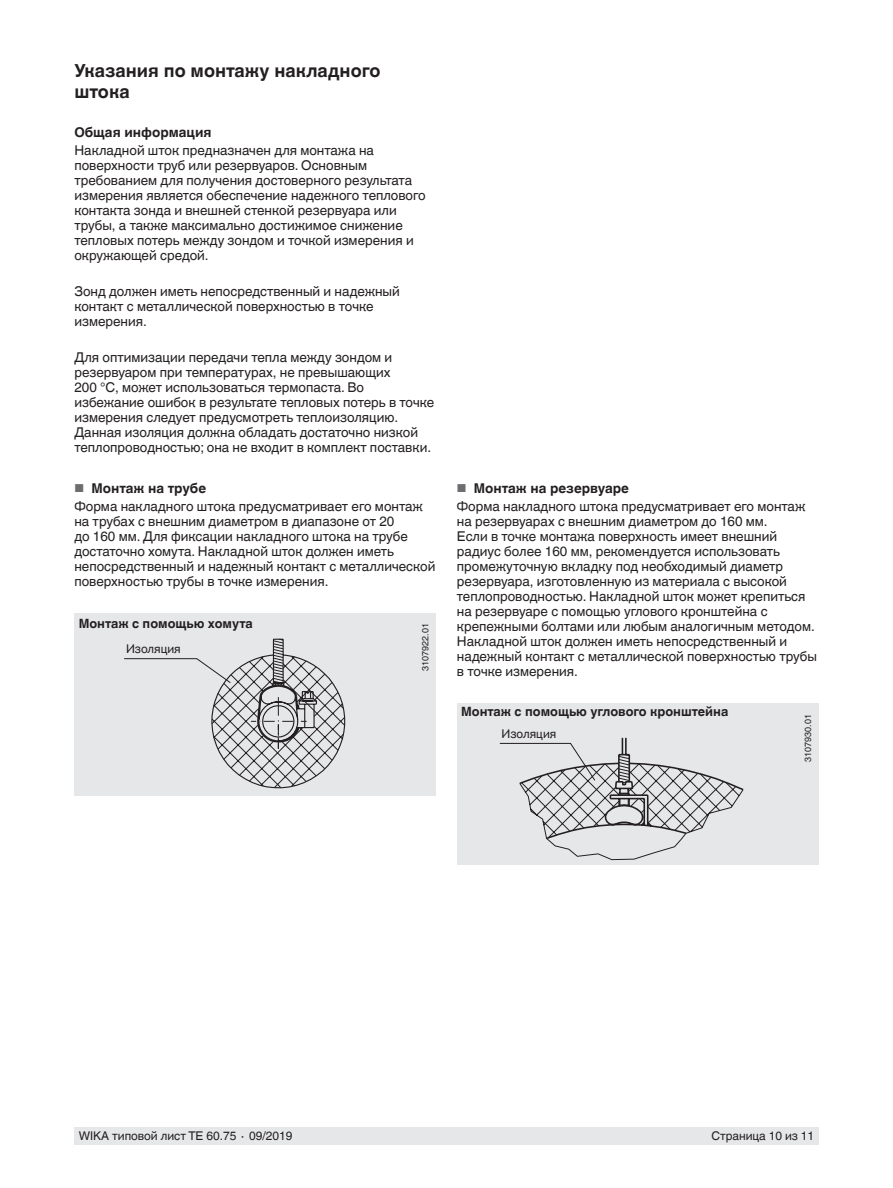
<style>
.page{position:relative;width:893px;height:1188px;background:#fff}
.page>*{position:absolute;margin:0;border:0;box-sizing:border-box;transform-origin:0 0}
.t1{font:700 18px/21px "Helvetica World";color:#231f20}
.t2{font:13.5px/15px "Helvetica World";color:#231f20}
.t3{font:700 13.5px "Helvetica World";color:#231f20}
.t4{font:700 12.75px "Helvetica World";color:#231f20}
.t5{font:12px "Helvetica World";color:#231f20}
.t6{font:9px "Helvetica World";color:#231f20}
.s1{font-size:11.55px;color:#6c6d70}
.s2{font-weight:700}
</style>
<div class="page">
<div style="left:74px;top:1128px;width:745px;height:17px;background:#e6e7e9"></div>
<div style="left:74px;top:613px;width:362px;height:183px;background:#e6e7e9"></div>
<div style="left:457px;top:703px;width:361px;height:162px;background:#e6e7e9"></div>
<svg style="left:124px;top:638px;width:221px;height:151px"></svg>
<svg style="left:499px;top:737px;width:245px;height:123px"></svg>
<h1 class="t1" style="left:74px;top:60px;width:308px">Указания по монтажу накладного штока</h1>
<p class="t3" style="left:74px;top:124px;width:139px">Общая информация</p>
<p class="t2" style="left:74px;top:143px;width:353px">Накладной шток предназначен для монтажа на поверхности труб или резервуаров. Основным требованием для получения достоверного результата измерения является обеспечение надежного теплового контакта зонда и внешней стенкой резервуара или трубы, а также максимально достижимое снижение тепловых потерь между зондом и точкой измерения и окружающей средой.</p>
<p class="t2" style="left:74px;top:284px;width:327px">Зонд должен иметь непосредственный и надежный контакт с металлической поверхностью в точке измерения.</p>
<p class="t2" style="left:74px;top:350px;width:361px">Для оптимизации передачи тепла между зондом и резервуаром при температурах, не превышающих<br>200 °C, может использоваться термопаста. Во избежание ошибок в результате тепловых потерь в точке измерения следует предусмотреть теплоизоляцию.<br>Данная изоляция должна обладать достаточно низкой теплопроводностью; она не входит в комплект поставки.</p>
<p class="t2" style="left:74px;top:480px;width:350px;line-height:18px"><span class="s1">■</span> <span class="s2">Монтаж на трубе<br></span>Форма накладного штока предусматривает его монтаж</p>
<p class="t2" style="left:74px;top:514px;width:362px">на трубах с внешним диаметром в диапазоне от 20<br>до 160 мм. Для фиксации накладного штока на трубе достаточно хомута. Накладной шток должен иметь непосредственный и надежный контакт с металлической поверхностью трубы в точке измерения.</p>
<p class="t4" style="left:79px;top:616px;width:175px">Монтаж с помощью хомута</p>
<p class="t5" style="left:126px;top:642px;width:56px">Изоляция</p>
<p class="t6" style="left:420px;top:671px;width:49px;rotate:-90deg">3107922.01</p>
<p class="t2" style="left:457px;top:480px;width:350px;line-height:18px"><span class="s1">■</span> <span class="s2">Монтаж на резервуаре<br></span>Форма накладного штока предусматривает его монтаж</p>
<p class="t2" style="left:457px;top:514px;width:361px">на резервуарах с внешним диаметром до 160 мм.<br>Если в точке монтажа поверхность имеет внешний радиус более 160 мм, рекомендуется использовать промежуточную вкладку под необходимый диаметр резервуара, изготовленную из материала с высокой теплопроводностью. Накладной шток может крепиться на резервуаре с помощью углового кронштейна с крепежными болтами или любым аналогичным методом.<br>Накладной шток должен иметь непосредственный и надежный контакт с металлической поверхностью трубы в точке измерения.</p>
<p class="t4" style="left:461px;top:705px;width:269px">Монтаж с помощью углового кронштейна</p>
<p class="t5" style="left:502px;top:726px;width:56px">Изоляция</p>
<p class="t6" style="left:803px;top:762px;width:49px;rotate:-90deg">3107930.01</p>
<p class="t5" style="left:79px;top:1129px;width:215px">WIKA типовой лист TE 60.75 ∙ 09/2019</p>
<p class="t5" style="left:711px;top:1129px;width:104px">Страница 10 из 11</p>
</div>
